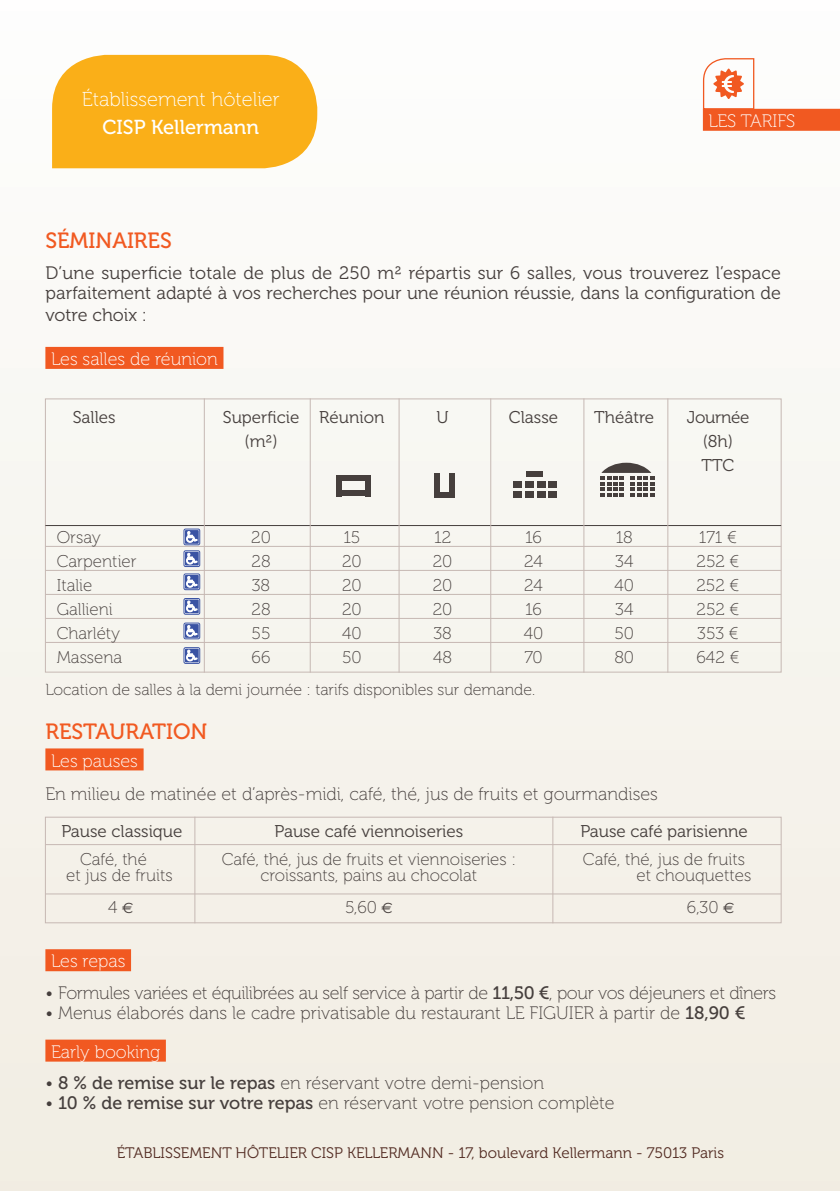
<style>
.page{position:relative;width:840px;height:1191px;background:#fff}
.page>*{position:absolute;margin:0;border:0;box-sizing:border-box;transform-origin:0 0}
.t1{font:22px "Museo 500";color:#f15921}
.t2{font:20.2px "Museo 100";color:#fff}
.t3{font:20.2px "Museo 500";color:#fff}
.t4{font:18px "Museo 100";color:#463f3d}
.t5{font:18px/20px "Museo 300";color:#463f3d}
.t6{font:18px "Museo 100";letter-spacing:-.02em;color:#463f3d}
.t7{font:18px "Museo 100";color:#fff}
.t8{font:17px "Museo 100";color:#463f3d}
.t9{font:17px "Museo 300";color:#463f3d}
.t10{font:17px "Museo 300";letter-spacing:-.02em;color:#463f3d}
.t11{font:16px "Museo 100";color:#463f3d}
.t12{font:15.2px "Museo 300";color:#542d24}
.s1{font-family:"Euro Sans";font-size:15px}
.s2{font-family:"Museo 500"}
</style>
<div class="page">
<div style="left:0;top:0;width:839px;height:1191px;background:linear-gradient(to bottom,#fdfdfc,#f1ece2)"></div>
<hr style="left:45px;top:525px;width:735px;height:1px;background:#463f3d">
<hr style="left:45px;top:546px;width:735px;height:1px;background:#c6b8b3">
<hr style="left:45px;top:570px;width:735px;height:1px;background:#c6b8b3">
<hr style="left:45px;top:594px;width:735px;height:1px;background:#c6b8b3">
<hr style="left:45px;top:618px;width:735px;height:1px;background:#c6b8b3">
<hr style="left:45px;top:642px;width:735px;height:1px;background:#c6b8b3">
<div style="left:336px;top:475px;width:34px;height:6px;background:#463f3d"></div>
<div style="left:336px;top:491px;width:34px;height:5px;background:#463f3d"></div>
<div style="left:336px;top:476px;width:6px;height:20px;background:#463f3d"></div>
<div style="left:365px;top:476px;width:5px;height:20px;background:#463f3d"></div>
<div style="left:434px;top:473px;width:5px;height:24px;background:#463f3d"></div>
<div style="left:449px;top:473px;width:6px;height:24px;background:#463f3d"></div>
<div style="left:434px;top:492px;width:20px;height:5px;background:#463f3d"></div>
<div style="left:512px;top:491px;width:9px;height:7px;background:#463f3d"></div>
<div style="left:525px;top:491px;width:8px;height:7px;background:#463f3d"></div>
<div style="left:536px;top:491px;width:9px;height:7px;background:#463f3d"></div>
<div style="left:548px;top:491px;width:8px;height:7px;background:#463f3d"></div>
<div style="left:512px;top:481px;width:9px;height:7px;background:#463f3d"></div>
<div style="left:525px;top:481px;width:8px;height:7px;background:#463f3d"></div>
<div style="left:536px;top:481px;width:9px;height:7px;background:#463f3d"></div>
<div style="left:548px;top:481px;width:8px;height:7px;background:#463f3d"></div>
<div style="left:526px;top:471px;width:17px;height:5px;background:#463f3d"></div>
<svg style="left:599px;top:463px;width:55px;height:33px"></svg>
<hr style="left:204px;top:398px;width:1px;height:274px;background:#c6b8b3">
<hr style="left:309px;top:398px;width:1px;height:274px;background:#c6b8b3">
<hr style="left:398px;top:398px;width:1px;height:274px;background:#c6b8b3">
<hr style="left:490px;top:398px;width:1px;height:274px;background:#c6b8b3">
<hr style="left:583px;top:398px;width:1px;height:274px;background:#c6b8b3">
<hr style="left:667px;top:398px;width:1px;height:274px;background:#c6b8b3">
<div style="left:702px;top:109px;width:137px;height:22px;background:#f15921"></div>
<svg style="left:702px;top:57px;width:52px;height:53px"></svg>
<div style="left:45px;top:748px;width:98px;height:22px;background:#f15921"></div>
<div style="left:45px;top:949px;width:86px;height:22px;background:#f15921"></div>
<div style="left:45px;top:1039px;width:121px;height:22px;background:#f15921"></div>
<div style="left:45px;top:347px;width:178px;height:22px;background:#f15921"></div>
<div style="left:184px;top:529px;width:16px;height:16px;border:1px solid #3a53a3;border-radius:2px"></div>
<svg style="left:185px;top:530px;width:14px;height:14px"></svg>
<svg style="left:186px;top:531px;width:11px;height:11px"></svg>
<div style="left:184px;top:550px;width:16px;height:16px;border:1px solid #3a53a3;border-radius:2px"></div>
<svg style="left:185px;top:552px;width:14px;height:13px"></svg>
<svg style="left:186px;top:553px;width:11px;height:11px"></svg>
<div style="left:184px;top:574px;width:16px;height:16px;border:1px solid #3a53a3;border-radius:2px"></div>
<svg style="left:185px;top:575px;width:14px;height:13px"></svg>
<svg style="left:186px;top:576px;width:11px;height:11px"></svg>
<div style="left:184px;top:598px;width:16px;height:16px;border:1px solid #3a53a3;border-radius:2px"></div>
<svg style="left:185px;top:599px;width:14px;height:14px"></svg>
<svg style="left:186px;top:601px;width:11px;height:11px"></svg>
<div style="left:184px;top:623px;width:16px;height:16px;border:1px solid #3a53a3;border-radius:2px"></div>
<svg style="left:185px;top:624px;width:14px;height:14px"></svg>
<svg style="left:186px;top:625px;width:11px;height:11px"></svg>
<div style="left:184px;top:647px;width:16px;height:16px;border:1px solid #3a53a3;border-radius:2px"></div>
<svg style="left:185px;top:648px;width:14px;height:14px"></svg>
<svg style="left:186px;top:650px;width:11px;height:11px"></svg>
<hr style="left:45px;top:844px;width:735px;height:1px;background:#c6b8b3">
<hr style="left:45px;top:893px;width:735px;height:1px;background:#c6b8b3">
<div style="left:45px;top:816px;width:736px;height:107px;border:1px solid #c6b8b3"></div>
<hr style="left:194px;top:816px;width:1px;height:107px;background:#c6b8b3">
<hr style="left:552px;top:816px;width:1px;height:107px;background:#c6b8b3">
<div style="left:52px;top:55px;width:265px;height:113px;background:#faaf18"></div>
<p class="t2" style="left:82px;top:88px;width:199px">Établissement hôtelier</p>
<p class="t3" style="left:102px;top:115px;width:158px">CISP Kellermann</p>
<p class="t7" style="left:708px;top:111px;width:88px">LES TARIFS</p>
<p class="t1" style="left:45px;top:228px;width:128px">SÉMINAIRES</p>
<p class="t5" style="left:45px;top:263px;width:736px">D’une superficie totale de plus de 250 m² répartis sur 6 salles, vous trouverez l’espace parfaitement adapté à vos recherches pour une réunion réussie, dans la configuration de</p>
<p class="t5" style="left:45px;top:305px;width:103px">votre choix :</p>
<p class="t7" style="left:51px;top:349px;width:168px">Les salles de réunion</p>
<p class="t9" style="left:73px;top:408px;width:44px">Salles</p>
<p class="t9" style="left:223px;top:408px;width:163px">Superficie Réunion</p>
<p class="t9" style="left:436px;top:408px;width:14px">U</p>
<p class="t9" style="left:508px;top:408px;width:51px">Classe</p>
<p class="t9" style="left:594px;top:408px;width:61px">Théâtre</p>
<p class="t10" style="left:686px;top:408px;width:64px">Journée</p>
<p class="t9" style="left:244px;top:432px;width:35px">(m²)</p>
<p class="t9" style="left:702px;top:432px;width:32px">(8h)</p>
<p class="t9" style="left:701px;top:456px;width:34px">TTC</p>
<p class="t8" style="left:57px;top:528px;width:46px">Orsay</p>
<p class="t8" style="left:251px;top:528px;width:21px">20</p>
<p class="t8" style="left:343px;top:528px;width:18px">15</p>
<p class="t8" style="left:434px;top:528px;width:19px">12</p>
<p class="t8" style="left:524px;top:528px;width:18px">16</p>
<p class="t8" style="left:615px;top:528px;width:19px">18</p>
<p class="t8" style="left:698px;top:528px;width:40px">171 €</p>
<p class="t8" style="left:57px;top:552px;width:81px">Carpentier</p>
<p class="t8" style="left:251px;top:552px;width:21px">28</p>
<p class="t8" style="left:342px;top:552px;width:21px">20</p>
<p class="t8" style="left:432px;top:552px;width:21px">20</p>
<p class="t8" style="left:524px;top:552px;width:20px">24</p>
<p class="t8" style="left:615px;top:552px;width:20px">34</p>
<p class="t8" style="left:696px;top:552px;width:44px">252 €</p>
<p class="t8" style="left:57px;top:576px;width:37px">Italie</p>
<p class="t8" style="left:252px;top:576px;width:20px">38</p>
<p class="t8" style="left:342px;top:576px;width:21px">20</p>
<p class="t8" style="left:432px;top:576px;width:21px">20</p>
<p class="t8" style="left:524px;top:576px;width:20px">24</p>
<p class="t8" style="left:614px;top:576px;width:21px">40</p>
<p class="t8" style="left:696px;top:576px;width:44px">252 €</p>
<p class="t8" style="left:57px;top:600px;width:57px">Gallieni</p>
<p class="t8" style="left:251px;top:600px;width:21px">28</p>
<p class="t8" style="left:342px;top:600px;width:21px">20</p>
<p class="t8" style="left:432px;top:600px;width:21px">20</p>
<p class="t8" style="left:524px;top:600px;width:18px">16</p>
<p class="t8" style="left:615px;top:600px;width:20px">34</p>
<p class="t8" style="left:696px;top:600px;width:44px">252 €</p>
<p class="t8" style="left:57px;top:624px;width:65px">Charléty</p>
<p class="t8" style="left:251px;top:624px;width:20px">55</p>
<p class="t8" style="left:342px;top:624px;width:21px">40</p>
<p class="t8" style="left:433px;top:624px;width:20px">38</p>
<p class="t8" style="left:523px;top:624px;width:21px">40</p>
<p class="t8" style="left:614px;top:624px;width:21px">50</p>
<p class="t8" style="left:696px;top:624px;width:43px">353 €</p>
<p class="t8" style="left:57px;top:648px;width:67px">Massena</p>
<p class="t8" style="left:251px;top:648px;width:20px">66</p>
<p class="t8" style="left:342px;top:648px;width:21px">50</p>
<p class="t8" style="left:433px;top:648px;width:20px">48</p>
<p class="t8" style="left:524px;top:648px;width:20px">70</p>
<p class="t8" style="left:614px;top:648px;width:21px">80</p>
<p class="t8" style="left:696px;top:648px;width:45px">642 €</p>
<p class="t11" style="left:45px;top:681px;width:491px">Location de salles à la demi journée : tarifs disponibles sur demande.</p>
<p class="t1" style="left:45px;top:719px;width:163px">RESTAURATION</p>
<p class="t7" style="left:51px;top:751px;width:88px">Les pauses</p>
<p class="t4" style="left:45px;top:784px;width:613px">En milieu de matinée et d’après-midi, café, thé, jus de fruits et gourmandises</p>
<p class="t9" style="left:61px;top:822px;width:123px">Pause classique</p>
<p class="t9" style="left:274px;top:822px;width:190px">Pause café viennoiseries</p>
<p class="t9" style="left:580px;top:822px;width:169px">Pause café parisienne</p>
<p class="t8" style="left:80px;top:850px;width:68px">Café, thé</p>
<p class="t8" style="left:221px;top:850px;width:296px">Café, thé, jus de fruits et viennoiseries :</p>
<p class="t8" style="left:582px;top:850px;width:163px">Café, thé, jus de fruits</p>
<p class="t8" style="left:66px;top:866px;width:108px">et jus de fruits</p>
<p class="t8" style="left:260px;top:866px;width:218px">croissants, pains au chocolat</p>
<p class="t8" style="left:636px;top:866px;width:116px">et chouquettes</p>
<p class="t8" style="left:108px;top:898px;width:27px">4 <span class="s1">E</span></p>
<p class="t8" style="left:345px;top:898px;width:49px">5,60 <span class="s1">E</span></p>
<p class="t8" style="left:686px;top:898px;width:49px">6,30 <span class="s1">E</span></p>
<p class="t7" style="left:51px;top:951px;width:76px">Les repas</p>
<p class="t6" style="left:45px;top:983px;width:732px">• Formules variées et équilibrées au self service à partir de <span class="s2">11,50 €</span>, pour vos déjeuners et dîners</p>
<p class="t4" style="left:45px;top:1003px;width:701px">• Menus élaborés dans le cadre privatisable du restaurant LE FIGUIER à partir de <span class="s2">18,90 €</span></p>
<p class="t7" style="left:51px;top:1042px;width:111px">Early booking</p>
<p class="t4" style="left:45px;top:1073px;width:500px">• <span class="s2">8 % de remise sur le repas</span> en réservant votre demi-pension</p>
<p class="t4" style="left:45px;top:1093px;width:570px">• <span class="s2">10 % de remise sur votre repas</span> en réservant votre pension complète</p>
<p class="t12" style="left:117px;top:1144px;width:608px">ÉTABLISSEMENT HÔTELIER CISP KELLERMANN - 17, boulevard Kellermann - 75013 Paris</p>
</div>
